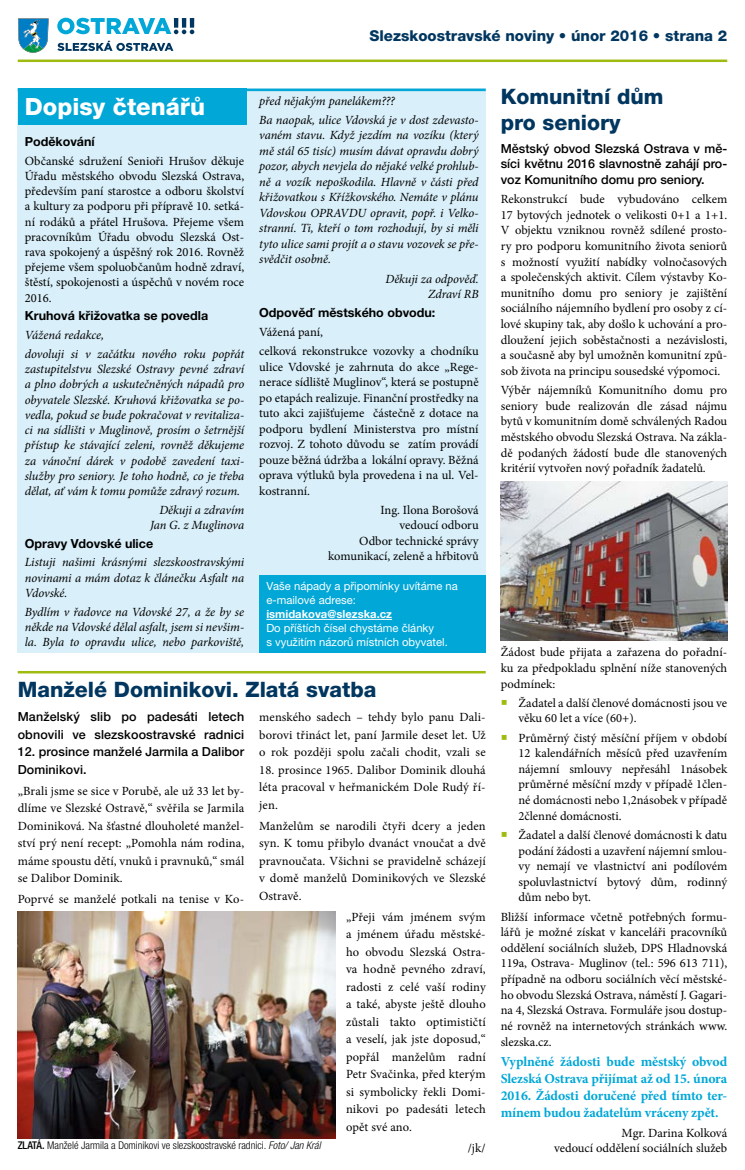
<style>
.page{position:relative;width:745px;height:1170px;background:#fff}
.page>*{position:absolute;margin:0;border:0;box-sizing:border-box;transform-origin:0 0}
.t1{font:800 23.75px "Helvetica Neue LT Pro";color:#fff}
.t2{font:800 21.25px/26.1px "Helvetica Neue LT Pro";color:#00365f}
.t3{font:800 15px "Helvetica Neue LT Pro";color:#00365f}
.t4{font:700 13.75px/17.1px "Minion Pro";letter-spacing:-.01em;color:#00a7d7;text-align:justify}
.t5{font:12.5px/15.6px "Minion Pro";color:#000;text-align:justify}
.t6{font:italic 12.5px/15.2px "Minion Pro";letter-spacing:-.01em;color:#000;text-align:justify}
.t7{font:500 12.5px/15.6px "Helvetica Neue LT Pro";letter-spacing:.01em;color:#000}
.t8{font:700 12.5px "Helvetica Neue LT Pro";color:#000}
.t9{font:11.25px/14px "Helvetica Neue LT Pro";color:#fff}
.t10{font:700 11.25px "Helvetica Neue LT Pro";color:#fff}
.t11{font:300 condensed 10.62px "Helvetica Neue LT Pro";color:#000}
.s1{font-weight:500}
.s2{font-style:italic}
.s3{color:#a0bb0f}
</style>
<div class="page">
<div style="left:18px;top:89px;width:467px;height:564px;background:#d9eff9"></div>
<div style="left:18px;top:89px;width:228px;height:36px;background:#00a7d7"></div>
<div style="left:259px;top:575px;width:226px;height:78px;background:#00a7d7"></div>
<hr style="left:266px;top:619px;width:126px;height:1px;background:#fff">
<svg style="left:18px;top:18px;width:31px;height:35px"></svg>
<svg style="left:57px;top:18px;width:137px;height:16px"></svg>
<svg style="left:57px;top:40px;width:116px;height:11px"></svg>
<hr style="left:18px;top:60px;width:708px;height:2px;background:#a0bb0f">
<hr style="left:18px;top:671px;width:467px;height:2px;background:#a0bb0f">
<img style="left:18px;top:911px;width:317px;height:226px">
<img style="left:500px;top:481px;width:226px;height:159px">
<hr style="left:18px;top:89px;width:467px;height:2px;background:#00a7d7">
<p class="t3" style="left:369px;top:27px;width:359px">Slezskoostravské noviny • únor 2016 • strana 2</p>
<h1 class="t1" style="left:25px;top:93px;width:181px">Dopisy čtenářů</h1>
<p class="t8" style="left:25px;top:134px;width:71px">Poděkování</p>
<p class="t5" style="left:25px;top:153px;width:221px;line-height:15.2px">Občanské sdružení Senioři Hrušov děkuje Úřadu městského obvodu Slezská Ostrava, především paní starostce a odboru školství a kultury za podporu při přípravě 10. setká&shy;ní rodáků a přátel Hrušova. Přejeme všem pracovníkům Úřadu obvodu Slezská Ost&shy;rava spokojený a úspěšný rok 2016. Rovněž přejeme všem spoluobčanům hodně zdraví, štěstí, spokojenosti a úspěchů v novém roce 2016.</p>
<p class="t8" style="left:25px;top:308px;width:185px">Kruhová křižovatka se povedla</p>
<p class="t6" style="left:25px;top:326px;width:221px;line-height:18.8px">Vážená redakce,<br>dovoluji si v začátku nového roku popřát</p>
<p class="t6" style="left:25px;top:361px;width:221px">zastupitelstvu Slezské Ostravy pevné zdraví a plno dobrých a uskutečněných nápadů pro obyvatele Slezské. Kruhová křižovatka se po&shy;vedla, pokud se bude pokračovat v revitaliza&shy;ci na sídlišti v Muglinově, prosím o šetrnější přístup ke stávající zeleni, rovněž děkujeme za vánoční dárek v podobě zavedení taxi&shy;služby pro seniory. Je toho hodně, co je třeba dělat, ať vám k tomu pomůže zdravý rozum.</p>
<p class="t6" style="left:150px;top:502px;width:96px;text-align:right">Děkuji a zdravím<br>Jan G. z Muglinova</p>
<p class="t8" style="left:25px;top:535px;width:130px">Opravy Vdovské ulice</p>
<p class="t6" style="left:25px;top:555px;width:221px">Listuji našimi krásnými slezskoostravskými novinami a mám dotaz k článečku Asfalt na Vdovské.</p>
<p class="t6" style="left:25px;top:604px;width:221px">Bydlím v řadovce na Vdovské 27, a že by se někde na Vdovské dělal asfalt, jsem si nevšim&shy;la. Byla to opravdu ulice, nebo parkoviště,</p>
<p class="t6" style="left:259px;top:91px;width:221px;line-height:19px">před nějakým panelákem???<br>Ba naopak, ulice Vdovská je v dost zdevasto-</p>
<p class="t6" style="left:259px;top:128px;width:221px">vaném stavu. Když jezdím na vozíku (který mě stál 65 tisíc) musím dávat opravdu dobrý pozor, abych nevjela do nějaké velké prohlub&shy;ně a vozík nepoškodila. Hlavně v části před křižovatkou s Křížkovského. Nemáte v plánu Vdovskou OPRAVDU opravit, popř. i Velko&shy;stranní. Ti, kteří o tom rozhodují, by si měli tyto ulice sami projít a o stavu vozovek se pře&shy;svědčit osobně.</p>
<p class="t6" style="left:385px;top:271px;width:95px;text-align:right">Děkuji za odpověď.<br>Zdraví RB</p>
<p class="t8" style="left:259px;top:305px;width:177px">Odpověď městského obvodu:</p>
<p class="t5" style="left:259px;top:323px;width:221px;line-height:19px">Vážená paní,<br>celková rekonstrukce vozovky a chodníku</p>
<p class="t5" style="left:259px;top:359px;width:221px">ulice Vdovské je zahrnuta do akce „Rege&shy;nerace sídliště Muglinov“, která se postupně po etapách realizuje. Finanční prostředky na tuto akci zajišťujeme částečně z dotace na podporu bydlení Ministerstva pro místní rozvoj. Z tohoto důvodu se zatím provádí pouze běžná údržba a lokální opravy. Běžná oprava výtluků byla provedena i na ul. Vel&shy;kostranní.</p>
<p class="t5" style="left:328px;top:502px;width:152px;text-align:right">Ing. Ilona Borošová<br>vedoucí odboru<br>Odbor technické správy komunikací, zeleně a hřbitovů</p>
<p class="t9" style="left:266px;top:579px;width:193px">Vaše nápady a připomínky uvítáme na e-mailové adrese:</p>
<p class="t10" style="left:266px;top:607px;width:127px">ismidakova@slezska.cz</p>
<p class="t9" style="left:266px;top:621px;width:183px">Do příštích čísel chystáme články<br>s využitím názorů místních obyvatel.</p>
<h2 class="t2" style="left:18px;top:676px;width:360px">Manželé Dominikovi. Zlatá svatba</h2>
<p class="t7" style="left:18px;top:708px;width:228px;line-height:17.5px">Manželský slib po padesáti letech obnovili ve slezskoostravské radnici</p>
<p class="t7" style="left:18px;top:743px;width:228px;line-height:17.5px">12. prosince manželé Jarmila a Dalibor<br>Dominikovi.</p>
<p class="t5" style="left:18px;top:782px;width:228px;line-height:17.5px">„Brali jsme se sice v Porubě, ale už 33 let by&shy;dlíme ve Slezské Ostravě,“ svěřila se Jarmila Dominiková. Na šťastné dlouholeté manžel&shy;ství prý není recept: „Pomohla nám rodina, máme spoustu dětí, vnuků i pravnuků,“ smál se Dalibor Dominik.</p>
<p class="t5" style="left:18px;top:891px;width:228px">Poprvé se manželé potkali na tenise v Ko-</p>
<p class="t5" style="left:259px;top:708px;width:228px;line-height:17.5px">menského sadech – tehdy bylo panu Dali&shy;borovi třináct let, paní Jarmile deset let. Už o rok později spolu začali chodit, vzali se</p>
<p class="t5" style="left:259px;top:761px;width:228px;line-height:17.5px">18. prosince 1965. Dalibor Dominik dlouhá léta pracoval v heřmanickém Dole Rudý ří&shy;jen.</p>
<p class="t5" style="left:259px;top:817px;width:228px;line-height:17.5px">Manželům se narodili čtyři dcery a jeden syn. K tomu přibylo dvanáct vnoučat a dvě pravnoučata. Všichni se pravidelně scházejí v domě manželů Dominikových ve Slezské Ostravě.</p>
<p class="t5" style="left:346px;top:908px;width:141px;line-height:17.5px">„Přeji vám jménem svým a jménem úřadu městské&shy;ho obvodu Slezská Ostra&shy;va hodně pevného zdraví, radosti z celé vaší rodiny a také, abyste ještě dlouho zůstali takto optimističtí a veselí, jak jste doposud,“ popřál manželům radní Petr Svačinka, před kterým si symbolicky řekli Domi&shy;nikovi po padesáti letech opět své ano.</p>
<p class="t5" style="left:467px;top:1140px;width:20px">/jk/</p>
<p class="t11" style="left:18px;top:1138px;width:304px"><span class="s1">ZLATÁ.</span> Manželé Jarmila a Dominikovi ve slezskoostravské radnici. <span class="s2">Foto/ Jan Král</span></p>
<h2 class="t2" style="left:500px;top:83px;width:164px">Komunitní dům pro seniory</h2>
<p class="t7" style="left:500px;top:140px;width:228px;text-align:justify">Městský obvod Slezská Ostrava v mě&shy;síci květnu 2016 slavnostně zahájí pro&shy;voz Komunitního domu pro seniory.</p>
<p class="t5" style="left:500px;top:191px;width:228px">Rekonstrukcí bude vybudováno celkem 17 bytových jednotek o velikosti 0+1 a 1+1.<br>V objektu vzniknou rovněž sdílené prosto&shy;ry pro podporu komunitního života seniorů s možností využití nabídky volnočasových a společenských aktivit. Cílem výstavby Ko&shy;munitního domu pro seniory je zajištění sociálního nájemního bydlení pro osoby z cí&shy;lové skupiny tak, aby došlo k uchování a pro&shy;dloužení jejich soběstačnosti a nezávislosti, a současně aby byl umožněn komunitní způ&shy;sob života na principu sousedské výpomoci.</p>
<p class="t5" style="left:500px;top:382px;width:228px">Výběr nájemníků Komunitního domu pro seniory bude realizován dle zásad nájmu bytů v komunitním domě schválených Radou městského obvodu Slezská Ostrava. Na zákla&shy;dě podaných žádostí bude dle stanovených kritérií vytvořen nový pořadník žadatelů.</p>
<p class="t5" style="left:500px;top:644px;width:228px">Žádost bude přijata a zařazena do pořadní&shy;ku za předpokladu splnění níže stanovených podmínek:</p>
<p class="t5" style="left:518px;top:695px;width:210px;text-indent:-18px"><span class="s3">○</span> Žadatel a další členové domácnosti jsou ve věku 60 let a více (60+).</p>
<p class="t5" style="left:518px;top:729px;width:210px;text-indent:-18px"><span class="s3">○</span> Průměrný čistý měsíční příjem v období 12 kalendářních měsíců před uzavřením nájemní smlouvy nepřesáhl 1násobek průměrné měsíční mzdy v případě 1člen&shy;né domácnosti nebo 1,2násobek v případě 2členné domácnosti.</p>
<p class="t5" style="left:518px;top:827px;width:210px;text-indent:-18px"><span class="s3">○</span> Žadatel a další členové domácnosti k datu podání žádosti a uzavření nájemní smlou&shy;vy nemají ve vlastnictví ani podílovém spoluvlastnictví bytový dům, rodinný dům nebo byt.</p>
<p class="t5" style="left:500px;top:908px;width:228px">Bližší informace včetně potřebných formu&shy;lářů je možné získat v kanceláři pracovníků oddělení sociálních služeb, DPS Hladnovská 119a, Ostrava- Muglinov (tel.: 596 613 711), případně na odboru sociálních věcí městské&shy;ho obvodu Slezská Ostrava, náměstí J. Gagari&shy;na 4, Slezská Ostrava. Formuláře jsou dostup&shy;né rovněž na internetových stránkách www. slezska.cz.</p>
<p class="t4" style="left:500px;top:1052px;width:228px">Vyplněné žádosti bude městský obvod Slezská Ostrava přijímat až od 15. února 2016. Žádosti doručené před tímto ter&shy;mínem budou žadatelům vráceny zpět.</p>
<p class="t5" style="left:553px;top:1124px;width:174px;text-align:right">Mgr. Darina Kolková<br>vedoucí oddělení sociálních služeb</p>
</div>
